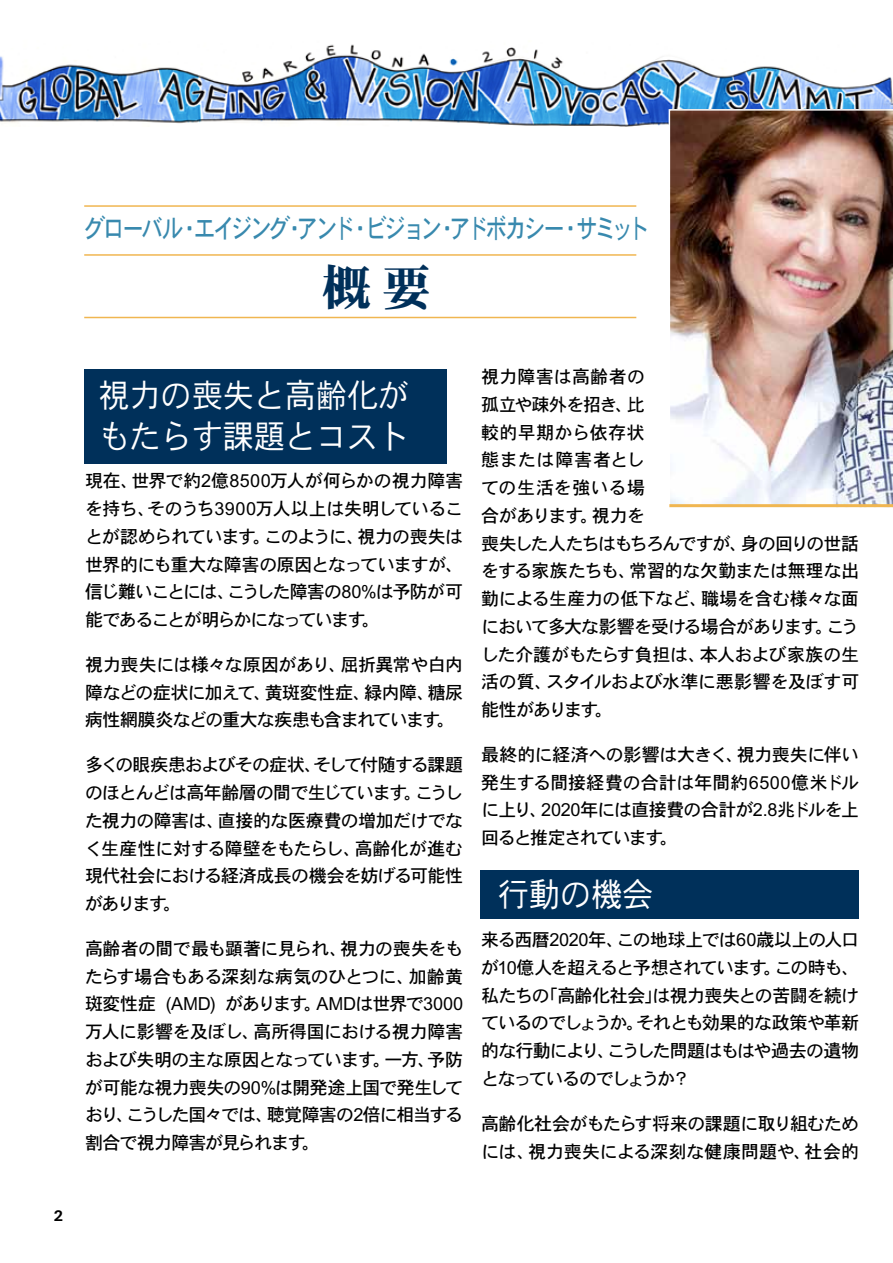
<style>
.page{position:relative;width:893px;height:1263px;background:#fff}
.page>*{position:absolute;margin:0;border:0;box-sizing:border-box;transform-origin:0 0}
.t1{font:49.5px "DFHS Mincho W9";color:#00305a}
.t2{font:33px/40.5px "DFHS Gothic W3";letter-spacing:-.01em;color:#fff;scale:.95 1}
.t3{font:27px "DFHS Gothic W5";letter-spacing:-.125em;color:#3889ae;scale:.8 1}
.t4{font:18px/27.8px "DFHS Gothic W5";letter-spacing:-.04em;color:#000;text-align:justify}
.t5{font:18px/27.8px "DFHS Gothic W5";letter-spacing:-.02em;color:#000}
.t6{font:800 15px "Caecilia";color:#000}
</style>
<div class="page">
<div style="left:481px;top:870px;width:378px;height:48px;background:#00305a"></div>
<div style="left:84px;top:369px;width:362px;height:94px;background:#00305a"></div>
<img style="left:0;top:44px;width:893px;height:82px">
<img style="left:669px;top:109px;width:224px;height:399px">
<hr style="left:84px;top:317px;width:552px;height:1px;background:#f0b651">
<hr style="left:84px;top:254px;width:552px;height:2px;background:#f0b651">
<hr style="left:84px;top:205px;width:552px;height:2px;background:#f0b651">
<hr style="left:669px;top:504px;width:224px;height:3px;background:#f0b651">
<h3 class="t3" style="left:84px;top:215px;width:708px">グローバル・エイジング・アンド・ビジョン・アドボカシー・サミット</h3>
<h1 class="t1" style="left:322px;top:262px;width:110px">概要</h1>
<p class="t6" style="left:54px;top:1206px;width:10px">2</p>
<h2 class="t2" style="left:99px;top:376px;width:329px">視力の喪失と高齢化がもたらす課題とコスト</h2>
<p class="t4" style="left:85px;top:468px;width:380px">現在、世界で約2億8500万人が何らかの視力障害を持ち、そのうち3900万人以上は失明していることが認められています。このように、視力の喪失は世界的にも重大な障害の原因となっていますが、信じ難いことには、こうした障害の80%は予防が可能であることが明らかになっています。</p>
<p class="t4" style="left:85px;top:651px;width:380px">視力喪失には様々な原因があり、屈折異常や白内障などの症状に加えて、黄斑変性症、緑内障、糖尿病性網膜炎などの重大な疾患も含まれています。</p>
<p class="t4" style="left:85px;top:751px;width:380px">多くの眼疾患およびその症状、そして付随する課題のほとんどは高年齢層の間で生じています。こうした視力の障害は、直接的な医療費の増加だけでなく生産性に対する障壁をもたらし、高齢化が進む現代社会における経済成長の機会を妨げる可能性があります。</p>
<p class="t4" style="left:85px;top:935px;width:380px">高齢者の間で最も顕著に見られ、視力の喪失をもたらす場合もある深刻な病気のひとつに、加齢黄斑変性症 (AMD) があります。AMDは世界で3000万人に影響を及ぼし、高所得国における視力障害および失明の主な原因となっています。一方、予防が可能な視力喪失の90%は開発途上国で発生しており、こうした国々では、聴覚障害の2倍に相当する割合で視力障害が見られます。</p>
<p class="t4" style="left:481px;top:363px;width:380px;text-align:left">視力障害は高齢者の<br>孤立や疎外を招き、比<br>較的早期から依存状<br>態または障害者とし<br>ての生活を強いる場<br>合があります。視力を<br>喪失した人たちはもちろんですが、身の回りの世話をする家族たちも、常習的な欠勤または無理な出勤による生産力の低下など、職場を含む様々な面において多大な影響を受ける場合があります。こうした介護がもたらす負担は、本人および家族の生活の質、スタイルおよび水準に悪影響を及ぼす可能性があります。</p>
<p class="t4" style="left:481px;top:741px;width:380px">最終的に経済への影響は大きく、視力喪失に伴い発生する間接経費の合計は年間約6500億米ドルに上り、2020年には直接費の合計が2.8兆ドルを上回ると推定されています。</p>
<h2 class="t2" style="left:498px;top:875px;width:165px">行動の機会</h2>
<p class="t4" style="left:481px;top:926px;width:380px">来る西暦2020年、この地球上では60歳以上の人口が10億人を超えると予想されています。この時も、私たちの｢高齢化社会｣は視力喪失との苦闘を続けているのでしょうか。それとも効果的な政策や革新的な行動により、こうした問題はもはや過去の遺物となっているのでしょうか？</p>
<p class="t5" style="left:481px;top:1110px;width:380px">高齢化社会がもたらす将来の課題に取り組むためには、視力喪失による深刻な健康問題や、社会的</p>
</div>
